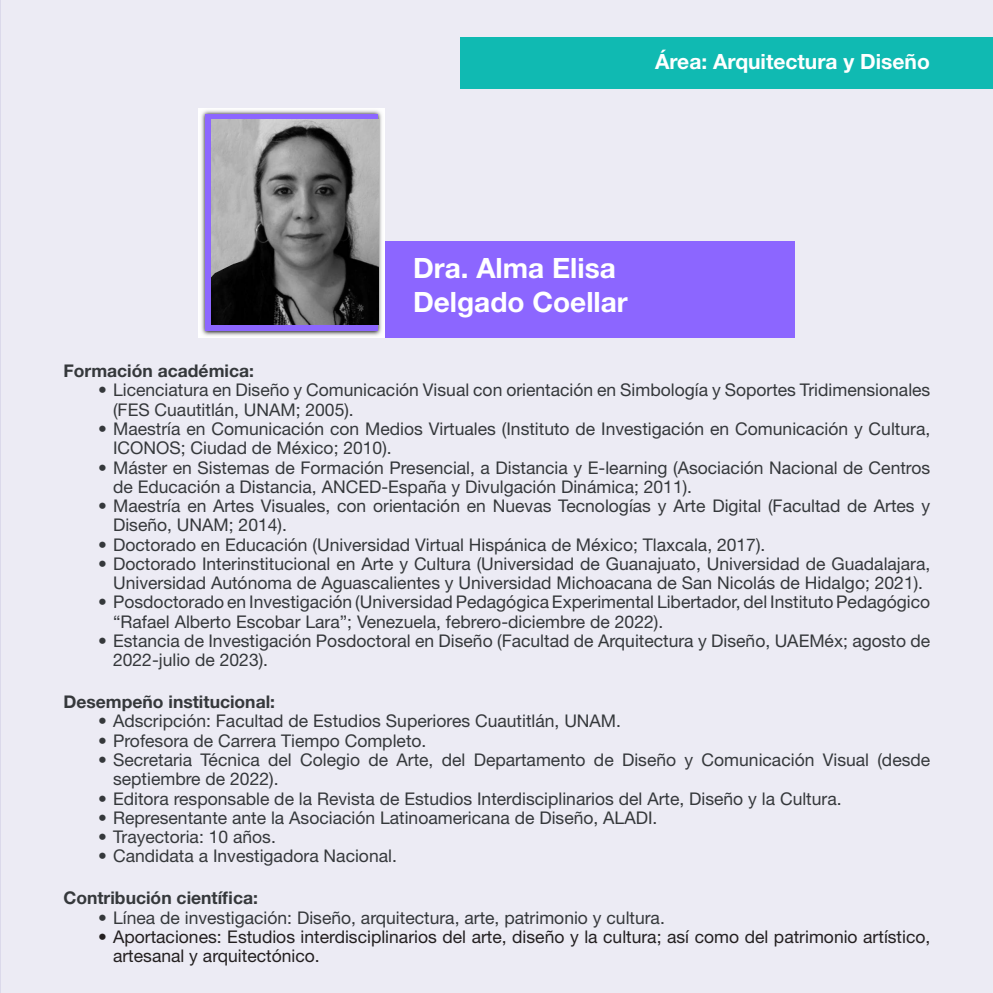
<style>
.page{position:relative;width:993px;height:993px;background:#fff}
.page>*{position:absolute;margin:0;border:0;box-sizing:border-box;transform-origin:0 0}
.BLANCO3{font:700 28px "Helvetica Neue LT Std";color:#fff}
.blanco2{font:700 21px "Helvetica Neue LT Std";color:#fff}
.t1{font:17.5px/19.2px "Helvetica Neue LT Std";color:#35383b}
.t2{font:17.5px/19.2px "Helvetica Neue LT Std";color:#231f20}
.tit3{font:700 17.5px "Helvetica Neue LT Std";color:#35383b}
</style>
<div class="page">
<div style="left:0;top:0;width:992px;height:992px;background:#ecebf4"></div>
<div style="left:460px;top:37px;width:532px;height:51px;background:#10bab2"></div>
<div style="left:384px;top:241px;width:410px;height:96px;background:#8c66ff"></div>
<img style="left:199px;top:108px;width:185px;height:229px">
<div style="left:205px;top:115px;width:173px;height:216px;background:#8c66ff"></div>
<img style="left:212px;top:119px;width:166px;height:205px">
<p class="blanco2" style="left:655px;top:49px;width:276px">Área: Arquitectura y Diseño</p>
<p class="BLANCO3" style="left:413px;top:251px;width:204px">Dra. Alma Elisa</p>
<p class="BLANCO3" style="left:413px;top:284px;width:216px">Delgado Coellar</p>
<p class="tit3" style="left:63px;top:360px;width:192px">Formación académica:</p>
<p class="t1" style="left:113px;top:380px;width:818px;text-indent:-15px">• Licenciatura en Diseño y Comunicación Visual con orientación en Simbología y Soportes Tridimensionales (FES Cuautitlán, UNAM; 2005).</p>
<p class="t1" style="left:113px;top:419px;width:818px;text-indent:-15px">• Maestría en Comunicación con Medios Virtuales (Instituto de Investigación en Comunicación y Cultura,<br>ICONOS; Ciudad de México; 2010).</p>
<p class="t1" style="left:113px;top:457px;width:818px;text-indent:-15px">• Máster en Sistemas de Formación Presencial, a Distancia y E-learning (Asociación Nacional de Centros de Educación a Distancia, ANCED-España y Divulgación Dinámica; 2011).</p>
<p class="t1" style="left:113px;top:496px;width:818px;text-indent:-15px">• Maestría en Artes Visuales, con orientación en Nuevas Tecnologías y Arte Digital (Facultad de Artes y<br>Diseño, UNAM; 2014).</p>
<p class="t1" style="left:98px;top:534px;width:668px">• Doctorado en Educación (Universidad Virtual Hispánica de México; Tlaxcala, 2017).</p>
<p class="t1" style="left:98px;top:553px;width:833px;text-align:center">• Doctorado Interinstitucional en Arte y Cultura (Universidad de Guanajuato, Universidad de Guadalajara,<br>Universidad Autónoma de Aguascalientes y Universidad Michoacana de San Nicolás de Hidalgo; 2021).</p>
<p class="t1" style="left:113px;top:592px;width:818px;text-indent:-15px">• Posdoctorado en Investigación (Universidad Pedagógica Experimental Libertador, del Instituto Pedagógico “Rafael Alberto Escobar Lara”; Venezuela, febrero-diciembre de 2022).</p>
<p class="t1" style="left:113px;top:630px;width:818px;text-indent:-15px">• Estancia de Investigación Posdoctoral en Diseño (Facultad de Arquitectura y Diseño, UAEMéx; agosto de<br>2022-julio de 2023).</p>
<p class="tit3" style="left:63px;top:691px;width:213px">Desempeño institucional:</p>
<p class="t1" style="left:98px;top:711px;width:524px">• Adscripción: Facultad de Estudios Superiores Cuautitlán, UNAM.</p>
<p class="t1" style="left:98px;top:730px;width:329px">• Profesora de Carrera Tiempo Completo.</p>
<p class="t1" style="left:113px;top:749px;width:818px;text-indent:-15px">• Secretaria Técnica del Colegio de Arte, del Departamento de Diseño y Comunicación Visual (desde septiembre de 2022).</p>
<p class="t1" style="left:98px;top:788px;width:744px">• Editora responsable de la Revista de Estudios Interdisciplinarios del Arte, Diseño y la Cultura.</p>
<p class="t1" style="left:98px;top:807px;width:560px">• Representante ante la Asociación Latinoamericana de Diseño, ALADI.</p>
<p class="t1" style="left:98px;top:826px;width:179px">• Trayectoria: 10 años.</p>
<p class="t1" style="left:98px;top:846px;width:300px">• Candidata a Investigadora Nacional.</p>
<p class="tit3" style="left:63px;top:887px;width:196px">Contribución científica:</p>
<p class="t1" style="left:98px;top:907px;width:568px">• Línea de investigación: Diseño, arquitectura, arte, patrimonio y cultura.</p>
<p class="t2" style="left:113px;top:926px;width:818px;text-indent:-15px">• Aportaciones: Estudios interdisciplinarios del arte, diseño y la cultura; así como del patrimonio artístico, artesanal y arquitectónico.</p>
</div>
